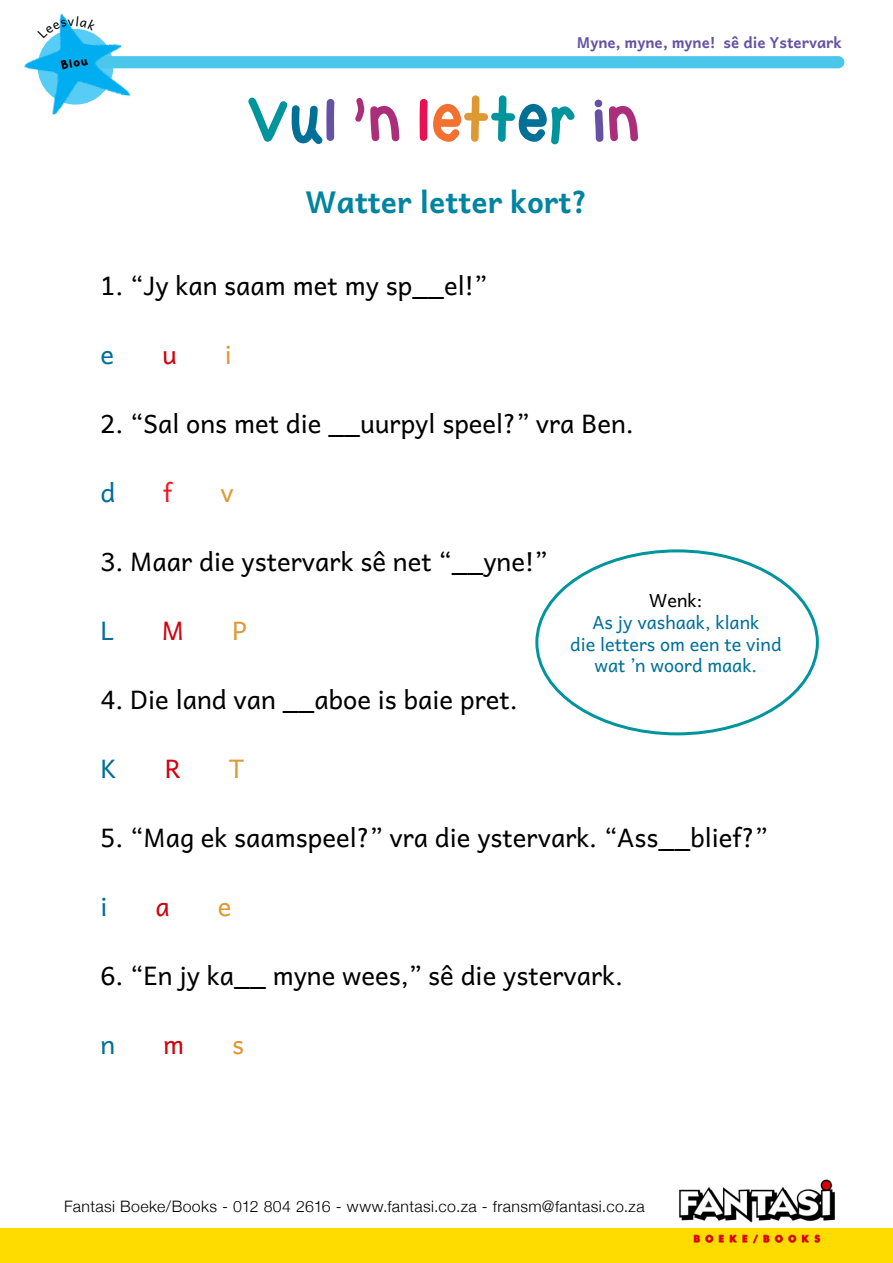
<style>
.page{position:relative;width:893px;height:1263px;background:#fff}
.page>*{position:absolute;margin:0;border:0;box-sizing:border-box;transform-origin:0 0}
.t1{font:61.5px "KB Chubby";letter-spacing:-.055em;color:#00949c}
.education{font:700 30px "Andika New Basic";color:#0084a0}
.education-2{font:25.5px "Andika New Basic";color:#000}
.education-3{font:25.5px "Andika New Basic";color:#007096}
.education-4{font:25.5px "Andika New Basic";color:#de9933}
.education-5{font:25.5px "Andika New Basic";color:#d1010e}
.education-6{font:25.5px "Andika New Basic";color:#ed1c24}
.t2{font:18px/21.6px "Andika New Basic";color:#007096;text-align:center}
.t3{font:18px "Andika New Basic";color:#000}
.t4{font:300 15.75px "Helvetica Neue";letter-spacing:.025em;color:#000}
.t5{font:700 15px "Andika New Basic";color:#6652a3}
.t6{font:11.25px "KB Cloudy Day";color:#000}
.s1{color:#007096}
.s2{color:#6652a3}
.s3{color:#ab2e7a}
.s4{color:#e61254}
.s5{color:#f27030}
.s6{color:#de9933}
</style>
<div class="page">
<div style="left:0;top:1229px;width:893px;height:34px;background:#ffdc00"></div>
<img style="left:674px;top:1180px;width:166px;height:64px">
<div style="left:63px;top:56px;width:781px;height:12px;background:#4ac7eb;border-radius:6px"></div>
<img style="left:24px;top:13px;width:117px;height:102px">
<svg style="left:38px;top:16px;width:59px;height:23px"></svg>
<p class="t6" style="left:60px;top:60px;width:29px;rotate:-10deg">Blou</p>
<p class="t5" style="left:577px;top:28px;width:267px">Myne, myne, myne! sê die Ystervark</p>
<p class="t1" style="left:249px;top:93px;width:397px">V<span class="s1">u</span><span class="s2">l</span> <span class="s3">’n</span> <span class="s4">l</span><span class="s5">e</span><span class="s6">t</span>t<span class="s1">e</span>r <span class="s2">i</span><span class="s3">n</span></p>
<p class="education" style="left:305px;top:174px;width:284px">Watter letter kort?</p>
<p class="education-2" style="left:100px;top:262px;width:388px">1. “Jy kan saam met my sp__el!”</p>
<p class="education-3" style="left:100px;top:331px;width:15px">e</p>
<p class="education-5" style="left:162px;top:331px;width:16px">u</p>
<p class="education-4" style="left:225px;top:331px;width:9px">i</p>
<p class="education-2" style="left:100px;top:400px;width:535px">2. “Sal ons met die __uurpyl speel?” vra Ben.</p>
<p class="education-3" style="left:100px;top:469px;width:16px">d</p>
<p class="education-6" style="left:163px;top:469px;width:11px">f</p>
<p class="education-4" style="left:221px;top:469px;width:15px">v</p>
<p class="education-2" style="left:100px;top:538px;width:448px">3. Maar die ystervark sê net “__yne!”</p>
<p class="education-3" style="left:100px;top:607px;width:15px">L</p>
<p class="education-5" style="left:162px;top:607px;width:24px">M</p>
<p class="education-4" style="left:232px;top:607px;width:16px">P</p>
<p class="education-2" style="left:100px;top:676px;width:419px">4. Die land van __aboe is baie pret.</p>
<p class="education-3" style="left:100px;top:745px;width:18px">K</p>
<p class="education-5" style="left:165px;top:745px;width:18px">R</p>
<p class="education-4" style="left:229px;top:745px;width:17px">T</p>
<p class="t3" style="left:649px;top:584px;width:55px">Wenk:</p>
<p class="t2" style="left:592px;top:609px;width:168px">As jy vashaak, klank</p>
<p class="t2" style="left:570px;top:631px;width:213px">die letters om een te vind wat ’n woord maak.</p>
<p class="education-2" style="left:100px;top:814px;width:668px">5. “Mag ek saamspeel?” vra die ystervark. “Ass__blief?”</p>
<p class="education-3" style="left:100px;top:883px;width:9px">i</p>
<p class="education-5" style="left:155px;top:883px;width:16px">a</p>
<p class="education-4" style="left:218px;top:883px;width:15px">e</p>
<p class="education-2" style="left:100px;top:952px;width:524px">6. “En jy ka__ myne wees,” sê die ystervark.</p>
<p class="education-3" style="left:100px;top:1021px;width:16px">n</p>
<p class="education-5" style="left:163px;top:1021px;width:22px">m</p>
<p class="education-4" style="left:232px;top:1021px;width:14px">s</p>
<p class="t4" style="left:64px;top:1194px;width:582px">Fantasi Boeke/Books - 012 804 2616 - www.fantasi.co.za - fransm@fantasi.co.za</p>
</div>
